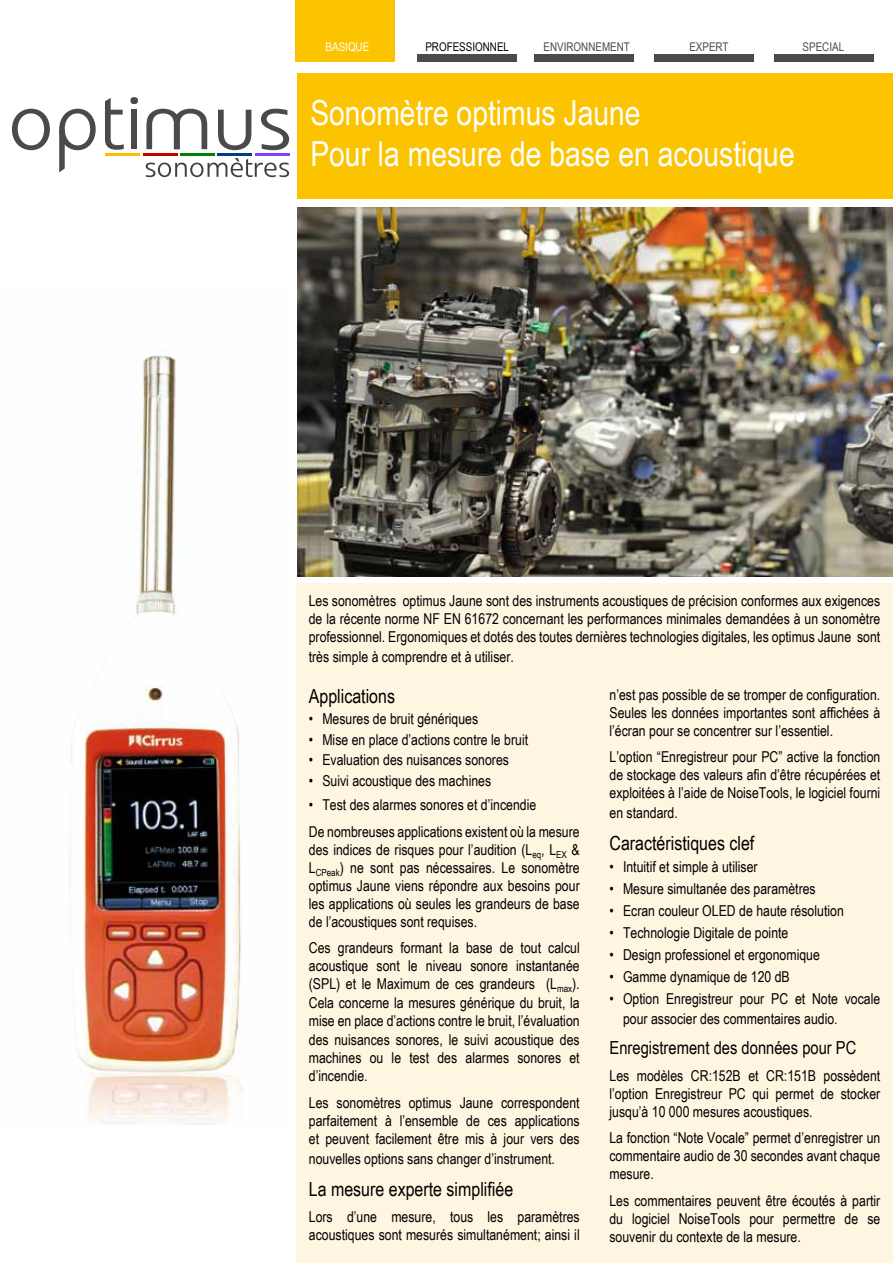
<style>
.page{position:relative;width:893px;height:1263px;background:#fff}
.page>*{position:absolute;margin:0;border:0;box-sizing:border-box;transform-origin:0 0}
.t1{font:34.5px/41.4px "Arial Narrow";color:#fff}
.t2{font:19.5px "Arial Narrow";color:#000}
.t3{font:18px "Arial Narrow";color:#000}
.t4{font:15px/18px "Arial Narrow";color:#000;text-align:justify}
.t5{font:12px "Arial Narrow";color:#4b4b4d}
.t6{font:12px "Arial Narrow";color:#000}
.t7{font:12px "Arial Narrow";color:#fff}
</style>
<div class="page">
<img style="left:71px;top:355px;width:170px;height:770px">
<div style="left:297px;top:73px;width:596px;height:125px;background:#fcc400"></div>
<div style="left:535px;top:54px;width:99px;height:8px;background:#4b4b4d"></div>
<div style="left:654px;top:54px;width:100px;height:8px;background:#4b4b4d"></div>
<div style="left:774px;top:54px;width:99px;height:8px;background:#4b4b4d"></div>
<div style="left:296px;top:0;width:99px;height:62px;background:#fcc400"></div>
<img style="left:298px;top:208px;width:595px;height:369px">
<div style="left:296px;top:583px;width:597px;height:680px;background:#fff6e1"></div>
<div style="left:417px;top:54px;width:100px;height:8px;background:#4b4b4d"></div>
<svg style="left:146px;top:109px;width:61px;height:40px"></svg>
<svg style="left:12px;top:109px;width:38px;height:41px"></svg>
<svg style="left:105px;top:98px;width:19px;height:52px"></svg>
<svg style="left:130px;top:97px;width:8px;height:7px"></svg>
<div style="left:131px;top:110px;width:6px;height:39px;background:#4a4a4d"></div>
<svg style="left:218px;top:110px;width:33px;height:40px"></svg>
<svg style="left:261px;top:109px;width:28px;height:41px"></svg>
<svg style="left:59px;top:109px;width:37px;height:63px"></svg>
<hr style="left:106px;top:153px;width:34px;height:2px;background:#ffbf00">
<hr style="left:180px;top:153px;width:34px;height:2px;background:#008000">
<hr style="left:143px;top:153px;width:34px;height:2px;background:#bf0000">
<hr style="left:218px;top:153px;width:34px;height:2px;background:#004080">
<hr style="left:255px;top:153px;width:34px;height:2px;background:#8040ff">
<svg style="left:146px;top:158px;width:143px;height:19px"></svg>
<p class="t7" style="left:326px;top:38px;width:45px">BASIQUE</p>
<p class="t6" style="left:425px;top:38px;width:85px">PROFESSIONNEL</p>
<p class="t5" style="left:543px;top:38px;width:88px">ENVIRONNEMENT</p>
<p class="t5" style="left:689px;top:38px;width:41px">EXPERT</p>
<p class="t5" style="left:803px;top:38px;width:43px">SPECIAL</p>
<h1 class="t1" style="left:310px;top:91px;width:486px">Sonomètre optimus Jaune<br>Pour la mesure de base en acoustique</h1>
<p class="t4" style="left:309px;top:591px;width:573px">Les sonomètres optimus Jaune sont des instruments acoustiques de précision conformes aux exigences de la récente norme NF EN 61672 concernant les performances minimales demandées à un sonomètre professionnel. Ergonomiques et dotés des toutes dernières technologies digitales, les optimus Jaune sont</p>
<p class="t4" style="left:309px;top:647px;width:207px">très simple à comprendre et à utiliser.</p>
<h2 class="t2" style="left:309px;top:682px;width:88px">Applications</h2>
<p class="t4" style="left:309px;top:709px;width:171px">• Mesures de bruit génériques</p>
<p class="t4" style="left:309px;top:730px;width:221px">• Mise en place d’actions contre le bruit</p>
<p class="t4" style="left:309px;top:750px;width:202px">• Evaluation des nuisances sonores</p>
<p class="t4" style="left:309px;top:771px;width:184px">• Suivi acoustique des machines</p>
<p class="t4" style="left:309px;top:791px;width:272px;line-height:26.5px">• Test des alarmes sonores et d’incendie<br>De nombreuses applications existent où la mesure</p>
<p class="t4" style="left:309px;top:840px;width:272px">des indices de risques pour l’audition (L<sub>eq</sub>, L<sub>EX</sub> &amp; L<sub>CPeak</sub>) ne sont pas nécessaires. Le sonomètre optimus Jaune viens répondre aux besoins pour les applications où seules les grandeurs de base de l’acoustiques sont requises.</p>
<p class="t4" style="left:309px;top:938px;width:272px">Ces grandeurs formant la base de tout calcul acoustique sont le niveau sonore instantanée (SPL) et le Maximum de ces grandeurs (L<sub>max</sub>).<br>Cela concerne la mesures générique du bruit, la mise en place d’actions contre le bruit, l’évaluation des nuisances sonores, le suivi acoustique des machines ou le test des alarmes sonores et d’incendie.</p>
<p class="t4" style="left:309px;top:1093px;width:272px">Les sonomètres optimus Jaune correspondent parfaitement à l’ensemble de ces applications et peuvent facilement être mis à jour vers des</p>
<p class="t4" style="left:309px;top:1149px;width:248px">nouvelles options sans changer d’instrument.</p>
<h2 class="t2" style="left:309px;top:1174px;width:206px">La mesure experte simplifiée</h2>
<p class="t4" style="left:309px;top:1207px;width:272px">Lors d’une mesure, tous les paramètres acoustiques sont mesurés simultanément; ainsi il</p>
<p class="t4" style="left:609px;top:685px;width:272px">n’est pas possible de se tromper de configuration.<br>Seules les données importantes sont affichées à l’écran pour se concentrer sur l’essentiel.</p>
<p class="t4" style="left:609px;top:747px;width:272px">L’option “Enregistreur pour PC” active la fonction de stockage des valeurs afin d’être récupérées et exploitées à l’aide de NoiseTools, le logiciel fourni</p>
<p class="t4" style="left:609px;top:803px;width:70px">en standard.</p>
<h2 class="t2" style="left:609px;top:829px;width:146px">Caractéristiques clef</h2>
<p class="t4" style="left:609px;top:857px;width:150px">• Intuitif et simple à utiliser</p>
<p class="t4" style="left:609px;top:879px;width:208px">• Mesure simultanée des paramètres</p>
<p class="t4" style="left:609px;top:901px;width:236px">• Ecran couleur OLED de haute résolution</p>
<p class="t4" style="left:609px;top:923px;width:180px">• Technologie Digitale de pointe</p>
<p class="t4" style="left:609px;top:945px;width:212px">• Design professionel et ergonomique</p>
<p class="t4" style="left:609px;top:967px;width:182px">• Gamme dynamique de 120 dB</p>
<p class="t4" style="left:623px;top:988px;width:259px;line-height:19.8px;text-indent:-13px">• Option Enregistreur pour PC et Note vocale pour associer des commentaires audio.</p>
<p class="t3" style="left:609px;top:1034px;width:248px">Enregistrement des données pour PC</p>
<p class="t4" style="left:609px;top:1066px;width:272px">Les modèles CR:152B et CR:151B possèdent l’option Enregistreur PC qui permet de stocker jusqu’à 10 000 mesures acoustiques.</p>
<p class="t4" style="left:609px;top:1128px;width:272px">La fonction “Note Vocale” permet d’enregistrer un commentaire audio de 30 secondes avant chaque mesure.</p>
<p class="t4" style="left:609px;top:1191px;width:272px">Les commentaires peuvent être écoutés à partir du logiciel NoiseTools pour permettre de se souvenir du contexte de la mesure.</p>
</div>
